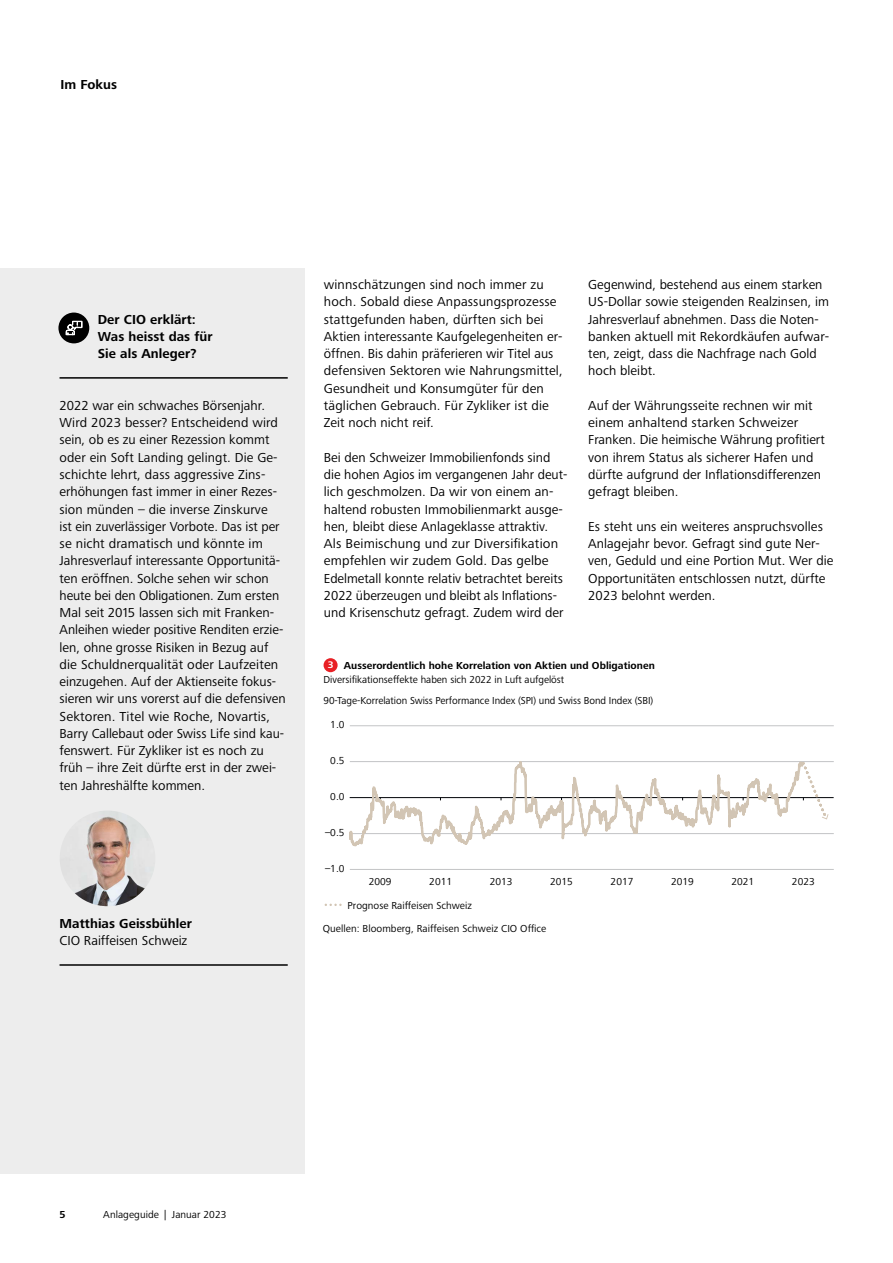
<style>
.page{position:relative;width:893px;height:1263px;background:#fff}
.page>*{position:absolute;margin:0;border:0;box-sizing:border-box;transform-origin:0 0}
.t1{font:13.5px/17.2px "Frutiger Next LTW1 G";letter-spacing:.005em;color:#000}
.t2{font:700 13.5px/17.2px "Frutiger Next LTW1 G";letter-spacing:.005em;color:#000}
.t3{font:10.5px "Frutiger Next LTW1 G";color:#000}
.t4{font:700 10.5px/13.5px "Frutiger Next LTW1 G";letter-spacing:.005em;color:#000}
.t5{font:10.5px "Frutiger Next Com";color:#020202}
.s1{font-size:9.9px;color:#fff}
.s2{font-weight:400}
</style>
<div class="page">
<div style="left:324px;top:658px;width:14px;height:14px;background:#e82025;border-radius:50%"></div>
<hr style="left:350px;top:869px;width:484px;height:1px;background:#c3c4c6">
<hr style="left:350px;top:833px;width:484px;height:1px;background:#c3c4c6">
<hr style="left:350px;top:761px;width:484px;height:1px;background:#c3c4c6">
<hr style="left:350px;top:725px;width:484px;height:1px;background:#c3c4c6">
<hr style="left:350px;top:797px;width:484px;height:1px;background:#000307">
<svg style="left:325px;top:904px;width:17px;height:2px"></svg>
<svg style="left:349px;top:761px;width:479px;height:86px"></svg>
<div style="left:0;top:268px;width:305px;height:906px;background:#ededed"></div>
<div style="left:58px;top:313px;width:31px;height:30px;background:#000;border-radius:50%"></div>
<svg style="left:66px;top:321px;width:16px;height:14px"></svg>
<hr style="left:60px;top:377px;width:228px;height:2px;background:#000">
<img style="left:60px;top:810px;width:95px;height:96px;border-radius:48px">
<hr style="left:60px;top:964px;width:228px;height:2px;background:#000">
<p class="t2" style="left:61px;top:77px;width:58px">Im Fokus</p>
<p class="t2" style="left:98px;top:311px;width:116px">Der CIO erklärt:<br>Was heisst das für<br>Sie als Anleger?</p>
<p class="t1" style="left:60px;top:397px;width:228px">2022 war ein schwaches Börsenjahr.<br>Wird 2023 besser? Entscheidend wird sein, ob es zu einer Rezession kommt oder ein Soft Landing gelingt. Die Ge&shy;schichte lehrt, dass aggressive Zins&shy;erhöhungen fast immer in einer Rezes&shy;sion münden – die inverse Zinskurve<br>ist ein zuverlässiger Vorbote. Das ist per se nicht dramatisch und könnte im Jahresverlauf interessante Opportunitä&shy;ten eröffnen. Solche sehen wir schon heute bei den Obligationen. Zum ersten Mal seit 2015 lassen sich mit Franken-Anleihen wieder positive Renditen erzie&shy;len, ohne grosse Risiken in Bezug auf die Schuldnerqualität oder Laufzeiten einzugehen. Auf der Aktienseite fokus&shy;sieren wir uns vorerst auf die defensiven Sektoren. Titel wie Roche, Novartis, Barry Callebaut oder Swiss Life sind kau&shy;fenswert. Für Zykliker ist es noch zu früh – ihre Zeit dürfte erst in der zwei&shy;ten Jahreshälfte kommen.</p>
<p class="t2" style="left:60px;top:915px;width:134px">Matthias Geissbühler</p>
<p class="t1" style="left:60px;top:932px;width:129px">CIO Raiffeisen Schweiz</p>
<p class="t1" style="left:324px;top:276px;width:240px">winnschätzungen sind noch immer zu hoch. Sobald diese Anpassungsprozesse stattgefunden haben, dürften sich bei Aktien interessante Kaufgelegenheiten er&shy;öffnen. Bis dahin präferieren wir Titel aus defensiven Sektoren wie Nahrungsmittel, Gesundheit und Konsumgüter für den täglichen Gebrauch. Für Zykliker ist die Zeit noch nicht reif.</p>
<p class="t1" style="left:324px;top:449px;width:244px">Bei den Schweizer Immobilienfonds sind die hohen Agios im vergangenen Jahr deut&shy;lich geschmolzen. Da wir von einem an&shy;haltend robusten Immobilienmarkt ausge&shy;hen, bleibt diese Anlageklasse attraktiv.<br>Als Beimischung und zur Diversifikation empfehlen wir zudem Gold. Das gelbe Edelmetall konnte relativ betrachtet bereits 2022 überzeugen und bleibt als Inflations&shy;und Krisenschutz gefragt. Zudem wird der</p>
<p class="t1" style="left:588px;top:276px;width:243px">Gegenwind, bestehend aus einem starken US-Dollar sowie steigenden Realzinsen, im Jahresverlauf abnehmen. Dass die Noten&shy;banken aktuell mit Rekordkäufen aufwar&shy;ten, zeigt, dass die Nachfrage nach Gold hoch bleibt.</p>
<p class="t1" style="left:588px;top:397px;width:238px">Auf der Währungsseite rechnen wir mit einem anhaltend starken Schweizer Franken. Die heimische Währung profitiert von ihrem Status als sicherer Hafen und dürfte aufgrund der Inflationsdifferenzen gefragt bleiben.</p>
<p class="t1" style="left:588px;top:518px;width:247px">Es steht uns ein weiteres anspruchsvolles Anlagejahr bevor. Gefragt sind gute Ner&shy;ven, Geduld und eine Portion Mut. Wer die Opportunitäten entschlossen nutzt, dürfte 2023 belohnt werden.</p>
<p class="t4" style="left:324px;top:659px;width:333px;text-indent:4px"><span class="s1">3</span> Ausserordentlich hohe Korrelation von Aktien und Obligationen<br><span class="s2">Diversifikationseffekte haben sich 2022 in Luft aufgelöst</span></p>
<p class="t3" style="left:324px;top:694px;width:331px">90-Tage-Korrelation Swiss Performance Index (SPI) und Swiss Bond Index (SBI)</p>
<p class="t5" style="left:330px;top:718px;width:16px">1.0</p>
<p class="t5" style="left:330px;top:755px;width:16px">0.5</p>
<p class="t5" style="left:330px;top:790px;width:16px">0.0</p>
<p class="t5" style="left:325px;top:826px;width:21px">–0.5</p>
<p class="t5" style="left:325px;top:862px;width:21px">–1.0</p>
<p class="t5" style="left:369px;top:875px;width:24px">2009</p>
<p class="t5" style="left:429px;top:875px;width:24px">2011</p>
<p class="t5" style="left:490px;top:875px;width:24px">2013</p>
<p class="t5" style="left:550px;top:875px;width:24px">2015</p>
<p class="t5" style="left:611px;top:875px;width:24px">2017</p>
<p class="t5" style="left:671px;top:875px;width:24px">2019</p>
<p class="t5" style="left:731px;top:875px;width:24px">2021</p>
<p class="t5" style="left:792px;top:875px;width:24px">2023</p>
<p class="t3" style="left:348px;top:899px;width:126px">Prognose Raiffeisen Schweiz</p>
<p class="t3" style="left:323px;top:922px;width:225px">Quellen: Bloomberg, Raiffeisen Schweiz CIO Office</p>
<p class="t4" style="left:60px;top:1208px;width:8px">5</p>
<p class="t3" style="left:103px;top:1209px;width:125px">Anlageguide | Januar 2023</p>
</div>
